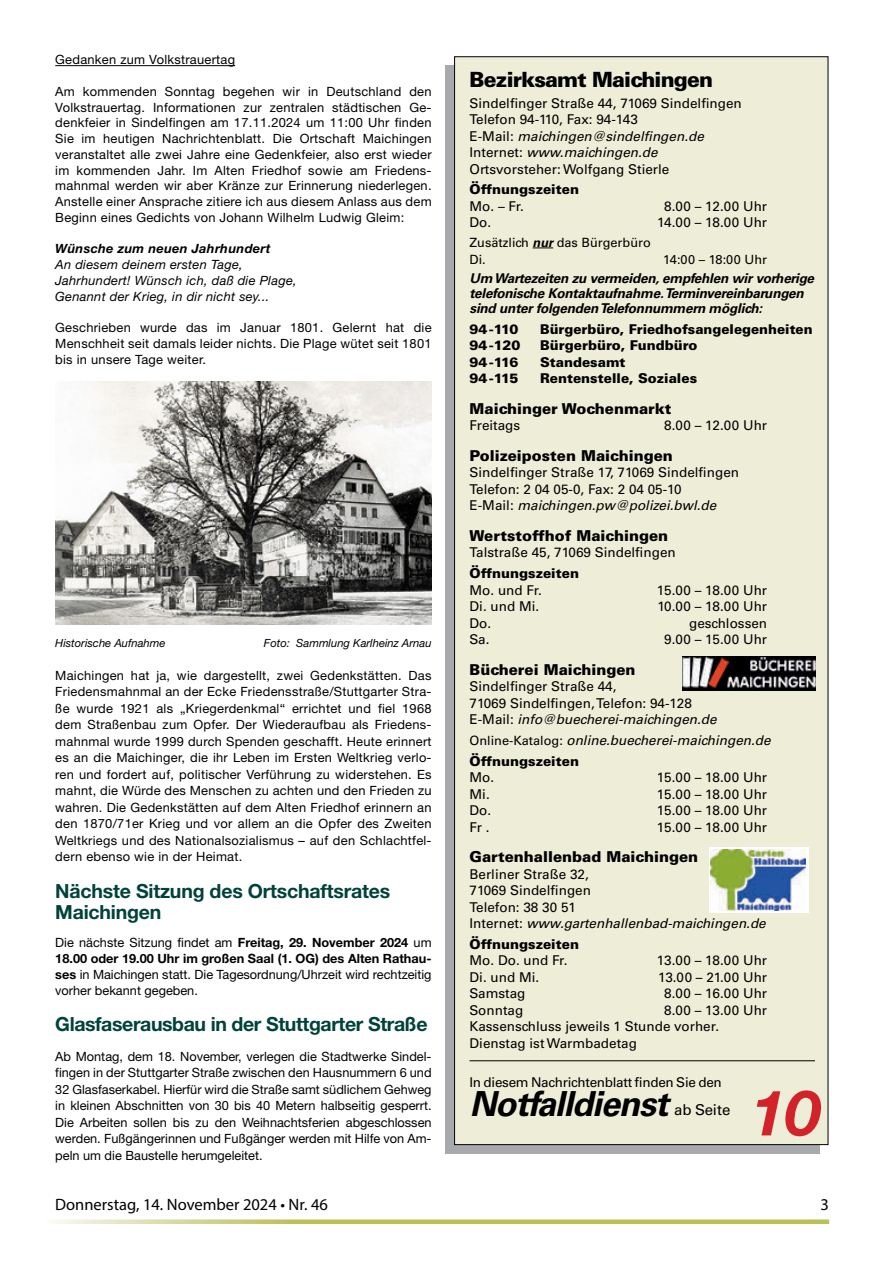
<style>
.page{position:relative;width:893px;height:1263px;background:#fff}
.page>*{position:absolute;margin:0;border:0;box-sizing:border-box;transform-origin:0 0}
.Grundtext{font:italic 700 63px "Helvetica Neue LT Std";color:#d2232a}
.t1{font:italic 700 34.5px "Univers LT Std";letter-spacing:-.03em;color:#000}
.t2{font:900 21px "Univers LT Std";letter-spacing:-.04em;color:#000}
.Grundtext-2{font:700 19.5px/21px "Helvetica Neue LT Std";letter-spacing:-.01em;color:#00423b}
.t3{font:16.5px "Myriad Pro";color:#000}
.t4{font:900 15px "Univers LT Std";color:#000}
.t5{font:15px "Univers LT Std";color:#000}
.t6{font:13.5px/16.5px "Univers LT Std";color:#000}
.t7{font:900 13.5px/16.5px "Univers LT Std";color:#000}
.t8{font:italic 700 13.5px/15px "Univers LT Std";letter-spacing:-.015em;color:#000}
.t9{font:italic 13.5px/20.7px "Univers LT Std";color:#000}
.t10{font:13.5px "Univers LT Std";letter-spacing:-.025em;color:#000}
.Grundtext-3{font:12.75px/16.5px "Helvetica Neue LT Std";letter-spacing:.02em;color:#000;text-align:justify}
.Grundtext-4{font:italic 12.75px "Helvetica Neue LT Std";letter-spacing:.02em;color:#000}
.t11{font:12.75px/17.1px "Univers LT Std";color:#000}
.Grundtext-5{font:italic 700 12.75px "Helvetica Neue LT Std";letter-spacing:.02em;color:#000}
.Bildunterschrift{font:italic 11.25px "Helvetica Neue LT Std";color:#000}
.s1{font-weight:700}
.s2{font-style:italic}
.s3{font-weight:400}
.s4{font-weight:700;font-style:italic}
.s5{font-weight:900}
.s6{font-style:normal;font-size:12.75px}
.s7{font-weight:900;font-style:normal}
</style>
<div class="page">
<svg style="left:52px;top:1219px;width:777px;height:5px;background:#c9ce7d"></svg>
<hr style="left:55px;top:65px;width:180px;height:1px;background:#000">
<img style="left:55px;top:382px;width:377px;height:242px">
<div style="left:446px;top:65px;width:374px;height:1088px;background:#a7a9ac"></div>
<div style="left:455px;top:57px;width:373px;height:1087px;background:#eeeed8"></div>
<svg style="left:533px;top:248px;width:20px;height:1px"></svg>
<hr style="left:469px;top:1060px;width:346px;height:1px;background:#000">
<img style="left:682px;top:656px;width:133px;height:34px">
<div style="left:709px;top:847px;width:99px;height:66px;background:#fff"></div>
<img style="left:711px;top:849px;width:95px;height:62px">
<p class="Grundtext-3" style="left:55px;top:51px;width:181px">Gedanken zum Volkstrauertag</p>
<p class="Grundtext-3" style="left:55px;top:83px;width:378px;line-height:15.8px">Am kommenden Sonntag begehen wir in Deutschland den Volkstrauertag. Informationen zur zentralen städtischen Ge&shy;denkfeier in Sindelfingen am 17.11.2024 um 11:00 Uhr finden Sie im heutigen Nachrichtenblatt. Die Ortschaft Maichingen veranstaltet alle zwei Jahre eine Gedenkfeier, also erst wieder im kommenden Jahr. Im Alten Friedhof sowie am Friedens&shy;mahnmal werden wir aber Kränze zur Erinnerung niederlegen.<br>Anstelle einer Ansprache zitiere ich aus diesem Anlass aus dem Beginn eines Gedichts von Johann Wilhelm Ludwig Gleim:</p>
<p class="Grundtext-5" style="left:55px;top:241px;width:217px">Wünsche zum neuen Jahrhundert</p>
<p class="Grundtext-4" style="left:55px;top:257px;width:189px">An diesem deinem ersten Tage,</p>
<p class="Grundtext-4" style="left:55px;top:273px;width:243px">Jahrhundert! Wünsch ich, daß die Plage,</p>
<p class="Grundtext-4" style="left:55px;top:288px;width:216px">Genannt der Krieg, in dir nicht sey...</p>
<p class="Grundtext-3" style="left:55px;top:320px;width:378px;line-height:15.8px">Geschrieben wurde das im Januar 1801. Gelernt hat die Menschheit seit damals leider nichts. Die Plage wütet seit 1801 bis in unsere Tage weiter.</p>
<p class="Bildunterschrift" style="left:55px;top:636px;width:112px">Historische Aufnahme</p>
<p class="Bildunterschrift" style="left:264px;top:636px;width:169px">Foto: Sammlung Karlheinz Arnau</p>
<p class="Grundtext-3" style="left:55px;top:666px;width:378px">Maichingen hat ja, wie dargestellt, zwei Gedenkstätten. Das Friedensmahnmal an der Ecke Friedensstraße/Stuttgarter Stra&shy;ße wurde 1921 als „Kriegerdenkmal“ errichtet und fiel 1968 dem Straßenbau zum Opfer. Der Wiederaufbau als Friedens&shy;mahnmal wurde 1999 durch Spenden geschafft. Heute erinnert es an die Maichinger, die ihr Leben im Ersten Weltkrieg verlo&shy;ren und fordert auf, politischer Verführung zu widerstehen. Es mahnt, die Würde des Menschen zu achten und den Frieden zu wahren. Die Gedenkstätten auf dem Alten Friedhof erinnern an den 1870/71er Krieg und vor allem an die Opfer des Zweiten Weltkriegs und des Nationalsozialismus – auf den Schlachtfel&shy;dern ebenso wie in der Heimat.</p>
<p class="Grundtext-2" style="left:55px;top:880px;width:337px">Nächste Sitzung des Ortschaftsrates<br>Maichingen</p>
<p class="Grundtext-3" style="left:55px;top:935px;width:378px;line-height:15.8px">Die nächste Sitzung findet am <span class="s1">Freitag, 29. November 2024</span> um <span class="s1">18.00 oder 19.00 Uhr im großen Saal (1. OG) des Alten Rathau&shy;ses</span> in Maichingen statt. Die Tagesordnung/Uhrzeit wird rechtzeitig vorher bekannt gegeben.</p>
<p class="Grundtext-2" style="left:55px;top:1013px;width:374px">Glasfaserausbau in der Stuttgarter Straße</p>
<p class="Grundtext-3" style="left:55px;top:1047px;width:378px">Ab Montag, dem 18. November, verlegen die Stadtwerke Sindel&shy;fingen in der Stuttgarter Straße zwischen den Hausnummern 6 und 32 Glasfaserkabel. Hierfür wird die Straße samt südlichem Gehweg in kleinen Abschnitten von 30 bis 40 Metern halbseitig gesperrt.<br>Die Arbeiten sollen bis zu den Weihnachtsferien abgeschlossen werden. Fußgängerinnen und Fußgänger werden mit Hilfe von Am&shy;peln um die Baustelle herumgeleitet.</p>
<p class="t2" style="left:469px;top:66px;width:245px">Bezirksamt Maichingen</p>
<p class="t6" style="left:469px;top:95px;width:274px">Sindelfinger Straße 44, 71069 Sindelfingen Telefon 94-110, Fax: 94-143<br>E-Mail: <span class="s2">maichingen@sindelfingen.de </span>Internet: <span class="s2">www.maichingen.de </span>Ortsvorsteher: Wolfgang Stierle</p>
<p class="t7" style="left:469px;top:181px;width:111px">Öffnungszeiten<br><span class="s3">Mo. – Fr.</span></p>
<p class="t6" style="left:664px;top:198px;width:104px">8.00 – 12.00 Uhr</p>
<p class="t6" style="left:469px;top:214px;width:23px">Do.</p>
<p class="t6" style="left:657px;top:214px;width:111px">14.00 – 18.00 Uhr</p>
<p class="t11" style="left:469px;top:234px;width:183px">Zusätzlich <span class="s4">nur</span> das Bürgerbüro<br>Di.</p>
<p class="t11" style="left:663px;top:251px;width:105px">14:00 – 18:00 Uhr</p>
<p class="t8" style="left:469px;top:271px;width:346px">UmWartezeiten zu vermeiden, empfehlen wir vorherige telefonische Kontaktaufnahme.Terminvereinbarungen sind unter folgendenTelefonnummern möglich:</p>
<p class="t7" style="left:469px;top:321px;width:50px">94 -110</p>
<p class="t7" style="left:540px;top:321px;width:274px">Bürgerbüro, Friedhofsangelegenheiten</p>
<p class="t7" style="left:469px;top:337px;width:52px">94 -120</p>
<p class="t7" style="left:540px;top:337px;width:159px">Bürgerbüro, Fundbüro</p>
<p class="t7" style="left:469px;top:354px;width:51px">94 -116</p>
<p class="t7" style="left:540px;top:354px;width:87px">Standesamt</p>
<p class="t7" style="left:469px;top:370px;width:51px">94 -115</p>
<p class="t7" style="left:540px;top:370px;width:159px">Rentenstelle, Soziales</p>
<p class="t4" style="left:469px;top:399px;width:204px">Maichinger Wochenmarkt</p>
<p class="t6" style="left:469px;top:417px;width:52px">Freitags</p>
<p class="t6" style="left:664px;top:417px;width:104px">8.00 – 12.00 Uhr</p>
<p class="t4" style="left:469px;top:446px;width:205px">Polizeiposten Maichingen</p>
<p class="t6" style="left:469px;top:464px;width:271px">Sindelfinger Straße 17, 71069 Sindelfingen<br>Telefon: 2 04 05-0, Fax: 2 04 05-10<br>E-Mail: <span class="s2">maichingen.pw@polizei.bwl.de</span></p>
<p class="t4" style="left:469px;top:526px;width:200px">Wertstoffhof Maichingen</p>
<p class="t6" style="left:469px;top:542px;width:208px;line-height:20.7px">Talstraße 45, 71069 Sindelfingen<br><span class="s5">Öffnungszeiten</span></p>
<p class="t6" style="left:469px;top:582px;width:74px">Mo. und Fr.</p>
<p class="t6" style="left:657px;top:582px;width:112px">15.00 – 18.00 Uhr</p>
<p class="t6" style="left:469px;top:598px;width:71px">Di. und Mi.</p>
<p class="t6" style="left:657px;top:598px;width:111px">10.00 – 18.00 Uhr</p>
<p class="t6" style="left:469px;top:615px;width:23px">Do.</p>
<p class="t6" style="left:689px;top:615px;width:80px">geschlossen</p>
<p class="t6" style="left:469px;top:631px;width:21px">Sa.</p>
<p class="t6" style="left:664px;top:631px;width:104px">9.00 – 15.00 Uhr</p>
<p class="t4" style="left:469px;top:660px;width:167px">Bücherei Maichingen</p>
<p class="t6" style="left:469px;top:678px;width:249px">Sindelfinger Straße 44,<br>71069 Sindelfingen,Telefon: 94-128<br>E-Mail: <span class="s2">info@buecherei-maichingen.de</span></p>
<p class="t9" style="left:469px;top:730px;width:303px"><span class="s6">Online-Katalog:</span> online.buecherei-maichingen.de<br><span class="s7">Öffnungszeiten</span></p>
<p class="t6" style="left:469px;top:769px;width:26px">Mo.</p>
<p class="t6" style="left:657px;top:769px;width:112px">15.00 – 18.00 Uhr</p>
<p class="t6" style="left:469px;top:786px;width:22px">Mi.</p>
<p class="t6" style="left:657px;top:786px;width:112px">15.00 – 18.00 Uhr</p>
<p class="t6" style="left:469px;top:802px;width:23px">Do.</p>
<p class="t6" style="left:657px;top:802px;width:112px">15.00 – 18.00 Uhr</p>
<p class="t6" style="left:469px;top:819px;width:21px">Fr .</p>
<p class="t6" style="left:657px;top:819px;width:112px">15.00 – 18.00 Uhr</p>
<p class="t4" style="left:469px;top:847px;width:230px">Gartenhallenbad Maichingen</p>
<p class="t6" style="left:469px;top:866px;width:298px">Berliner Straße 32,<br>71069 Sindelfingen<br>Telefon: 38 30 51<br>Internet: <span class="s2">www.gartenhallenbad-maichingen.de</span></p>
<p class="t7" style="left:469px;top:936px;width:111px">Öffnungszeiten<br><span class="s3">Mo. Do. und Fr.</span></p>
<p class="t6" style="left:657px;top:952px;width:112px">13.00 – 18.00 Uhr</p>
<p class="t6" style="left:469px;top:969px;width:71px">Di. und Mi.</p>
<p class="t6" style="left:658px;top:969px;width:111px">13.00 – 21.00 Uhr</p>
<p class="t6" style="left:469px;top:985px;width:57px">Samstag</p>
<p class="t6" style="left:664px;top:985px;width:104px">8.00 – 16.00 Uhr</p>
<p class="t6" style="left:469px;top:1002px;width:55px">Sonntag</p>
<p class="t6" style="left:469px;top:1002px;width:299px;text-indent:195px">8.00 – 13.00 Uhr<br>Kassenschluss jeweils 1 Stunde vorher.<br>Dienstag ist Warmbadetag</p>
<p class="t10" style="left:469px;top:1074px;width:254px">In diesem Nachrichtenblatt finden Sie den</p>
<p class="t1" style="left:469px;top:1083px;width:200px">Notfalldienst</p>
<p class="Grundtext" style="left:751px;top:1074px;width:72px">10</p>
<p class="t5" style="left:674px;top:1100px;width:58px">ab Seite</p>
<p class="t3" style="left:55px;top:1194px;width:274px">Donnerstag, 14. November 2024 • Nr. 46</p>
<p class="t3" style="left:821px;top:1194px;width:10px">3</p>
</div>
